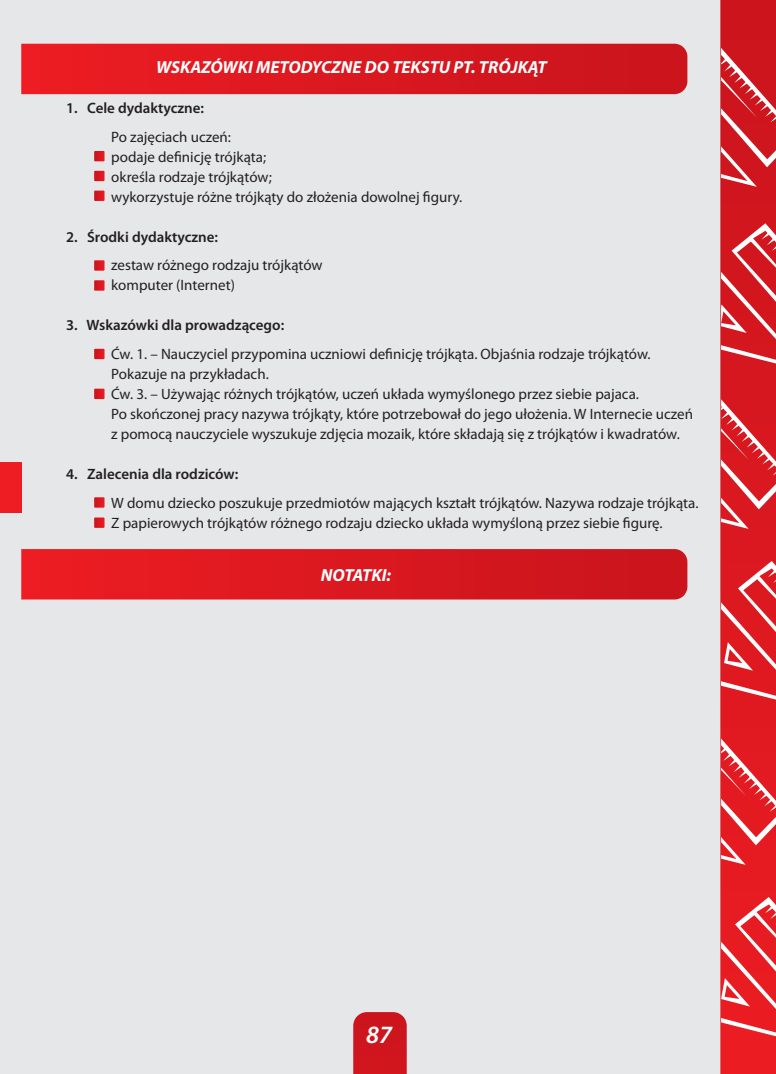
<style>
.page{position:relative;width:776px;height:1074px;background:#e6e7e9}
.page>*{position:absolute;margin:0;border:0;box-sizing:border-box;transform-origin:0 0}
.t1{font:italic 600 25px "Myriad Pro";color:#fff}
.t2{font:italic 700 17.5px "Myriad Pro";color:#fff}
.t3{font:italic 700 17.5px "Myriad Pro";letter-spacing:-.02em;color:#fff}
.t4{font:15px/20px "Myriad Pro";color:#231f20}
.t5{font:600 15px/28.8px "Myriad Pro";color:#231f20}
.s1{font-weight:400}
.s2{font-weight:600}
</style>
<div class="page">
<svg style="left:353px;top:1012px;width:54px;height:62px;background:#cf1c24"></svg>
<svg style="left:720px;top:0;width:56px;height:1074px;background:#da1d25"></svg>
<svg style="left:721px;top:897px;width:55px;height:148px;background:#ec4046"></svg>
<svg style="left:721px;top:738px;width:55px;height:127px;background:#e73c42"></svg>
<svg style="left:721px;top:561px;width:55px;height:148px;background:#e33d43"></svg>
<svg style="left:721px;top:399px;width:55px;height:130px;background:#de3a40"></svg>
<svg style="left:721px;top:223px;width:55px;height:149px;background:#da3d43"></svg>
<svg style="left:721px;top:48px;width:55px;height:139px;background:#d5383f"></svg>
<svg style="left:21px;top:44px;width:666px;height:50px;background:#da181f"></svg>
<div style="left:0;top:462px;width:21px;height:50px;background:#ed1d23"></div>
<svg style="left:94px;top:151px;width:11px;height:10px"></svg>
<svg style="left:94px;top:191px;width:11px;height:10px"></svg>
<svg style="left:94px;top:171px;width:11px;height:10px"></svg>
<svg style="left:94px;top:260px;width:11px;height:11px"></svg>
<svg style="left:94px;top:280px;width:11px;height:11px"></svg>
<svg style="left:94px;top:389px;width:11px;height:10px"></svg>
<svg style="left:94px;top:349px;width:11px;height:10px"></svg>
<svg style="left:94px;top:517px;width:11px;height:11px"></svg>
<svg style="left:94px;top:497px;width:11px;height:10px"></svg>
<svg style="left:21px;top:549px;width:666px;height:50px;background:#da1820"></svg>
<p class="t2" style="left:156px;top:55px;width:392px">WSKAZÓWKI METODYCZNE DO TEKSTU PT. TRÓJKĄT</p>
<p class="t5" style="left:111px;top:93px;width:121px;text-indent:-45px">1. Cele dydaktyczne:<br><span class="s1">Po zajęciach uczeń:</span></p>
<p class="t4" style="left:111px;top:146px;width:353px">podaje definicję trójkąta;<br>określa rodzaje trójkątów;<br>wykorzystuje różne trójkąty do złożenia dowolnej figury.</p>
<p class="t4" style="left:111px;top:222px;width:213px;line-height:28.8px;text-indent:-45px"><span class="s2">2. Środki dydaktyczne:<br></span>zestaw różnego rodzaju trójkątów</p>
<p class="t4" style="left:111px;top:275px;width:125px">komputer (Internet)</p>
<p class="t4" style="left:111px;top:311px;width:541px;line-height:28.8px;text-indent:-45px"><span class="s2">3. Wskazówki dla prowadzącego:<br></span>Ćw. 1. – Nauczyciel przypomina uczniowi definicję trójkąta. Objaśnia rodzaje trójkątów.</p>
<p class="t4" style="left:111px;top:364px;width:583px">Pokazuje na przykładach.<br>Ćw. 3. – Używając różnych trójkątów, uczeń układa wymyślonego przez siebie pajaca.<br>Po skończonej pracy nazywa trójkąty, które potrzebował do jego ułożenia. W Internecie uczeń z pomocą nauczyciele wyszukuje zdjęcia mozaik, które składają się z trójkątów i kwadratów.</p>
<p class="t4" style="left:111px;top:459px;width:589px;line-height:28.8px;text-indent:-45px"><span class="s2">4. Zalecenia dla rodziców:<br></span>W domu dziecko poszukuje przedmiotów mających kształt trójkątów. Nazywa rodzaje trójkąta.</p>
<p class="t4" style="left:111px;top:512px;width:553px">Z papierowych trójkątów różnego rodzaju dziecko układa wymyśloną przez siebie figurę.</p>
<p class="t3" style="left:321px;top:564px;width:72px">NOTATKI:</p>
<h1 class="t1" style="left:366px;top:1019px;width:27px">87</h1>
</div>
